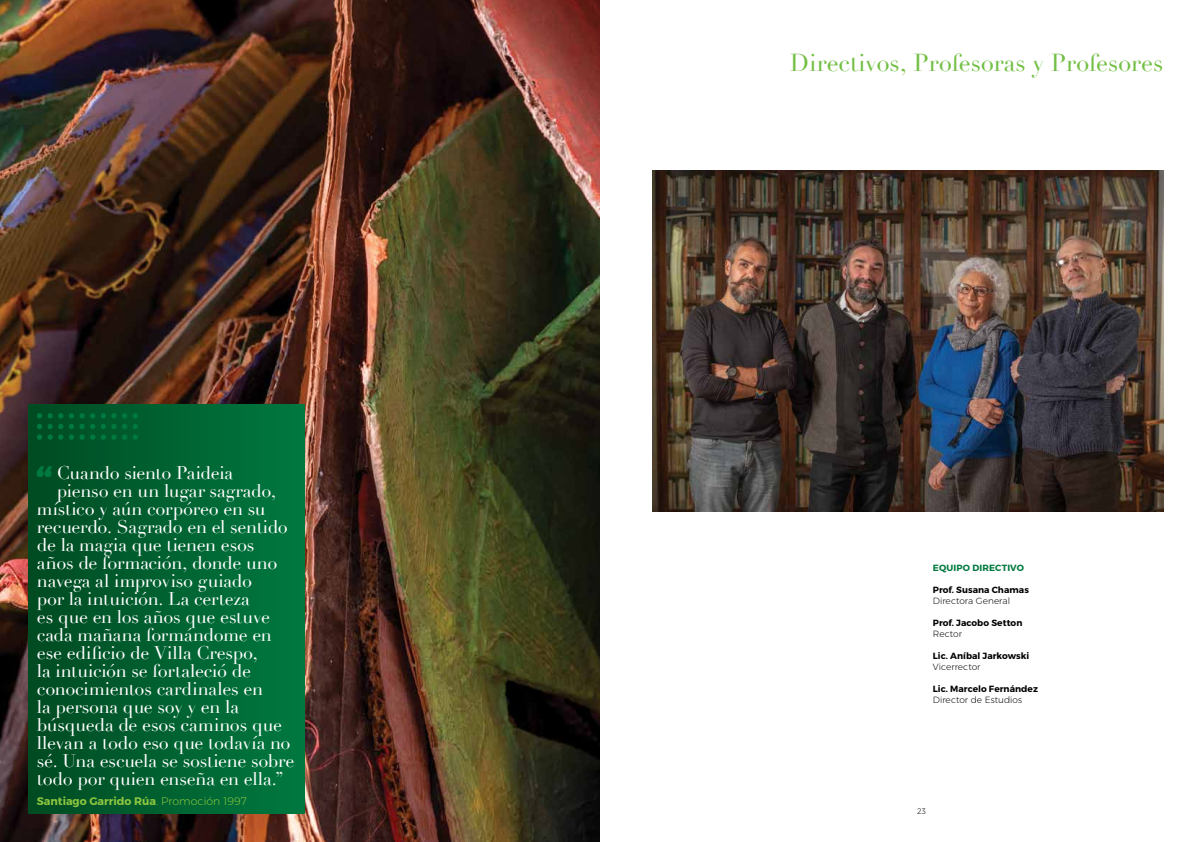
<style>
.page{position:relative;width:1191px;height:842px;background:#fff}
.page>*{position:absolute;margin:0;border:0;box-sizing:border-box;transform-origin:0 0}
.t1{font:700 43.7px "Montserrat";color:#00793f}
.t2{font:24px "Didot";color:#72bf44}
.t3{font:18px "Didot";letter-spacing:-.015em;color:#fff}
.t4{font:700 11px "Montserrat";color:#8dc63f}
.t5{font:700 9px "Montserrat";letter-spacing:.005em;color:#000}
.t6{font:300 9px "Montserrat";color:#000}
.t7{font:700 9px "Montserrat";letter-spacing:.015em;color:#00793f}
.t8{font:300 8px "Montserrat";color:#000}
.s1{font-weight:300}
</style>
<div class="page">
<img style="left:652px;top:170px;width:511px;height:341px">
<img style="left:0;top:0;width:600px;height:842px">
<div style="left:28px;top:405px;width:277px;height:409px;background:linear-gradient(to right,#004a22,#007940)"></div>
<svg style="left:37px;top:413px;width:26px;height:5px"></svg>
<svg style="left:69px;top:413px;width:26px;height:5px"></svg>
<svg style="left:101px;top:413px;width:26px;height:5px"></svg>
<svg style="left:133px;top:413px;width:5px;height:5px"></svg>
<svg style="left:37px;top:424px;width:26px;height:16px"></svg>
<svg style="left:69px;top:424px;width:26px;height:16px"></svg>
<svg style="left:101px;top:424px;width:26px;height:16px"></svg>
<svg style="left:133px;top:424px;width:5px;height:16px"></svg>
<h1 class="t1" style="left:36px;top:454px;width:18px">“</h1>
<p class="t3" style="left:57px;top:462px;width:178px">Cuando siento Paideia</p>
<p class="t3" style="left:57px;top:480px;width:221px">pienso en un lugar sagrado,</p>
<p class="t3" style="left:37px;top:498px;width:230px">místico y aún corpóreo en su</p>
<p class="t3" style="left:37px;top:516px;width:252px">recuerdo. Sagrado en el sentido</p>
<p class="t3" style="left:37px;top:534px;width:219px">de la magia que tienen esos</p>
<p class="t3" style="left:37px;top:552px;width:242px">años de formación, donde uno</p>
<p class="t3" style="left:37px;top:570px;width:217px">navega al improviso guiado</p>
<p class="t3" style="left:37px;top:588px;width:214px">por la intuición. La certeza</p>
<p class="t3" style="left:37px;top:606px;width:235px">es que en los años que estuve</p>
<p class="t3" style="left:37px;top:624px;width:236px">cada mañana formándome en</p>
<p class="t3" style="left:37px;top:642px;width:222px">ese edificio de Villa Crespo,</p>
<p class="t3" style="left:37px;top:660px;width:216px">la intuición se fortaleció de</p>
<p class="t3" style="left:37px;top:678px;width:228px">conocimientos cardinales en</p>
<p class="t3" style="left:37px;top:696px;width:204px">la persona que soy y en la</p>
<p class="t3" style="left:37px;top:714px;width:247px">búsqueda de esos caminos que</p>
<p class="t3" style="left:37px;top:732px;width:255px">llevan a todo eso que todavía no</p>
<p class="t3" style="left:37px;top:750px;width:259px">sé. Una escuela se sostiene sobre</p>
<p class="t3" style="left:37px;top:768px;width:248px">todo por quien enseña en ella.”</p>
<p class="t4" style="left:37px;top:794px;width:211px">Santiago Garrido Rúa<span class="s1">. Promoción 1997</span></p>
<h2 class="t2" style="left:790px;top:48px;width:375px">Directivos, Profesoras y Profesores</h2>
<p class="t7" style="left:933px;top:562px;width:92px">EQUIPO DIRECTIVO</p>
<p class="t5" style="left:933px;top:584px;width:97px">Prof. Susana Chamas</p>
<p class="t6" style="left:933px;top:595px;width:79px">Directora General</p>
<p class="t5" style="left:933px;top:617px;width:91px">Prof. Jacobo Setton</p>
<p class="t6" style="left:933px;top:628px;width:31px">Rector</p>
<p class="t5" style="left:933px;top:650px;width:98px">Lic. Aníbal Jarkowski</p>
<p class="t6" style="left:933px;top:661px;width:49px">Vicerrector</p>
<p class="t5" style="left:933px;top:683px;width:106px">Lic. Marcelo Fernández</p>
<p class="t6" style="left:933px;top:694px;width:91px">Director de Estudios</p>
<p class="t8" style="left:917px;top:806px;width:10px">23</p>
</div>
